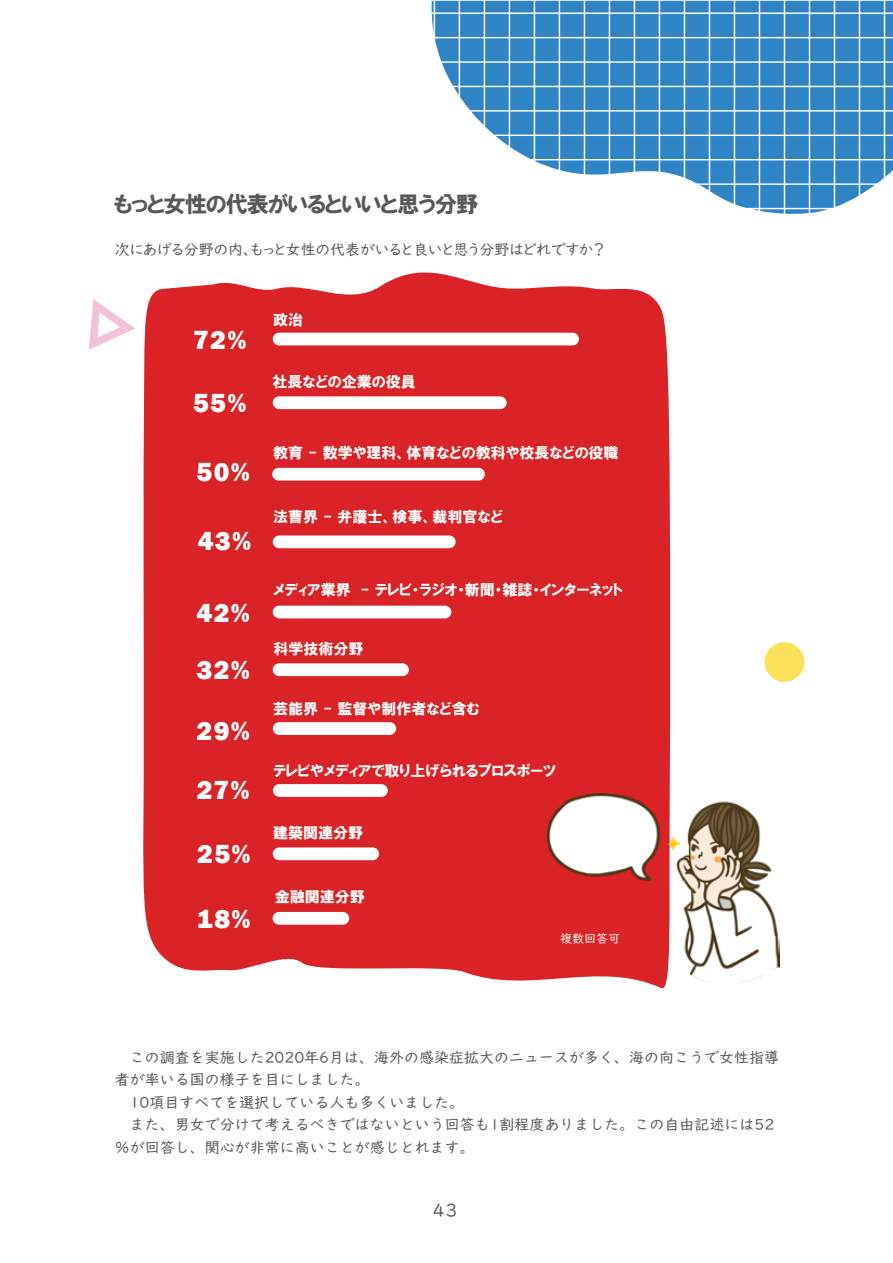
<style>
.page{position:relative;width:893px;height:1263px;background:#fff}
.page>*{position:absolute;margin:0;border:0;box-sizing:border-box;transform-origin:0 0}
.t1{font:800 27px "Franklin Gothic";letter-spacing:.05em;color:#fff}
.t2{font:22.5px "HGP Soei Kakugothic UB";letter-spacing:-.06em;color:#58585b}
.t3{font:18px "UD Digi Kyokasho NP R";color:#58585b}
.t4{font:15px/22.5px "UD Digi Kyokasho NP R";color:#58585b}
.t5{font:15px "HGP Soei Kakugothic UB";color:#fff}
.t6{font:15px "UD Digi Kyokasho NK R";color:#58585b}
.t7{font:12px "UD Digi Kyokasho NK R";color:#fff}
</style>
<div class="page">
<div style="left:143px;top:272px;width:528px;height:717px;background:#d92326"></div>
<div style="left:273px;top:333px;width:306px;height:12px;background:#fff;border-radius:6px"></div>
<div style="left:273px;top:396px;width:234px;height:13px;background:#fff;border-radius:6px"></div>
<div style="left:272px;top:468px;width:213px;height:13px;background:#fff;border-radius:6px"></div>
<div style="left:273px;top:535px;width:183px;height:13px;background:#fff;border-radius:6px"></div>
<div style="left:273px;top:606px;width:178px;height:12px;background:#fff;border-radius:6px"></div>
<div style="left:273px;top:663px;width:136px;height:13px;background:#fff;border-radius:6px"></div>
<img style="left:548px;top:793px;width:232px;height:191px">
<div style="left:273px;top:722px;width:123px;height:13px;background:#fff;border-radius:6px"></div>
<div style="left:273px;top:784px;width:115px;height:13px;background:#fff;border-radius:6px"></div>
<div style="left:273px;top:847px;width:106px;height:13px;background:#fff;border-radius:6px"></div>
<div style="left:273px;top:912px;width:76px;height:13px;background:#fff;border-radius:6px"></div>
<svg style="left:432px;top:1px;width:461px;height:213px;fill:#2f84c6"></svg>
<svg style="left:88px;top:299px;width:47px;height:51px"></svg>
<div style="left:765px;top:642px;width:39px;height:40px;background:#fae157;border-radius:50%"></div>
<h2 class="t2" style="left:114px;top:193px;width:366px">もっと女性の代表がいるといいと思う分野</h2>
<p class="t6" style="left:115px;top:241px;width:491px">次にあげる分野の内、もっと女性の代表がいると良いと思う分野はどれですか？</p>
<h1 class="t1" style="left:193px;top:322px;width:55px">72%</h1>
<h1 class="t1" style="left:193px;top:386px;width:55px">55%</h1>
<h1 class="t1" style="left:197px;top:454px;width:55px">50%</h1>
<h1 class="t1" style="left:198px;top:523px;width:55px">43%</h1>
<h1 class="t1" style="left:197px;top:595px;width:55px">42%</h1>
<h1 class="t1" style="left:197px;top:653px;width:55px">32%</h1>
<h1 class="t1" style="left:197px;top:713px;width:55px">29%</h1>
<h1 class="t1" style="left:197px;top:772px;width:55px">27%</h1>
<h1 class="t1" style="left:197px;top:837px;width:55px">25%</h1>
<h1 class="t1" style="left:197px;top:901px;width:55px">18%</h1>
<p class="t5" style="left:273px;top:312px;width:31px">政治</p>
<p class="t5" style="left:273px;top:374px;width:145px">社長などの企業の役員</p>
<p class="t5" style="left:273px;top:445px;width:347px">教育 - 数学や理科、体育などの教科や校長などの役職</p>
<p class="t5" style="left:273px;top:509px;width:231px">法曹界 - 弁護士、検事、裁判官など</p>
<p class="t5" style="left:273px;top:582px;width:351px">メディア業界 - テレビ・ラジオ・新聞・雑誌・インターネット</p>
<p class="t5" style="left:273px;top:641px;width:91px">科学技術分野</p>
<p class="t5" style="left:273px;top:701px;width:208px">芸能界 - 監督や制作者など含む</p>
<p class="t5" style="left:273px;top:763px;width:285px">テレビやメディアで取り上げられるプロスポーツ</p>
<p class="t5" style="left:273px;top:825px;width:91px">建築関連分野</p>
<p class="t5" style="left:275px;top:889px;width:91px">金融関連分野</p>
<p class="t7" style="left:560px;top:932px;width:61px">複数回答可</p>
<p class="t4" style="left:115px;top:1046px;width:666px">　この調査を実施した2020年6月は、海外の感染症拡大のニュースが多く、海の向こうで女性指導者が率いる国の様子を目にしました。<br>　10項目すべてを選択している人も多くいました。<br>　また、男女で分けて考えるべきではないという回答も1割程度ありました。この自由記述には52％が回答し、関心が非常に高いことが感じとれます。</p>
<p class="t3" style="left:433px;top:1200px;width:26px">43</p>
</div>
